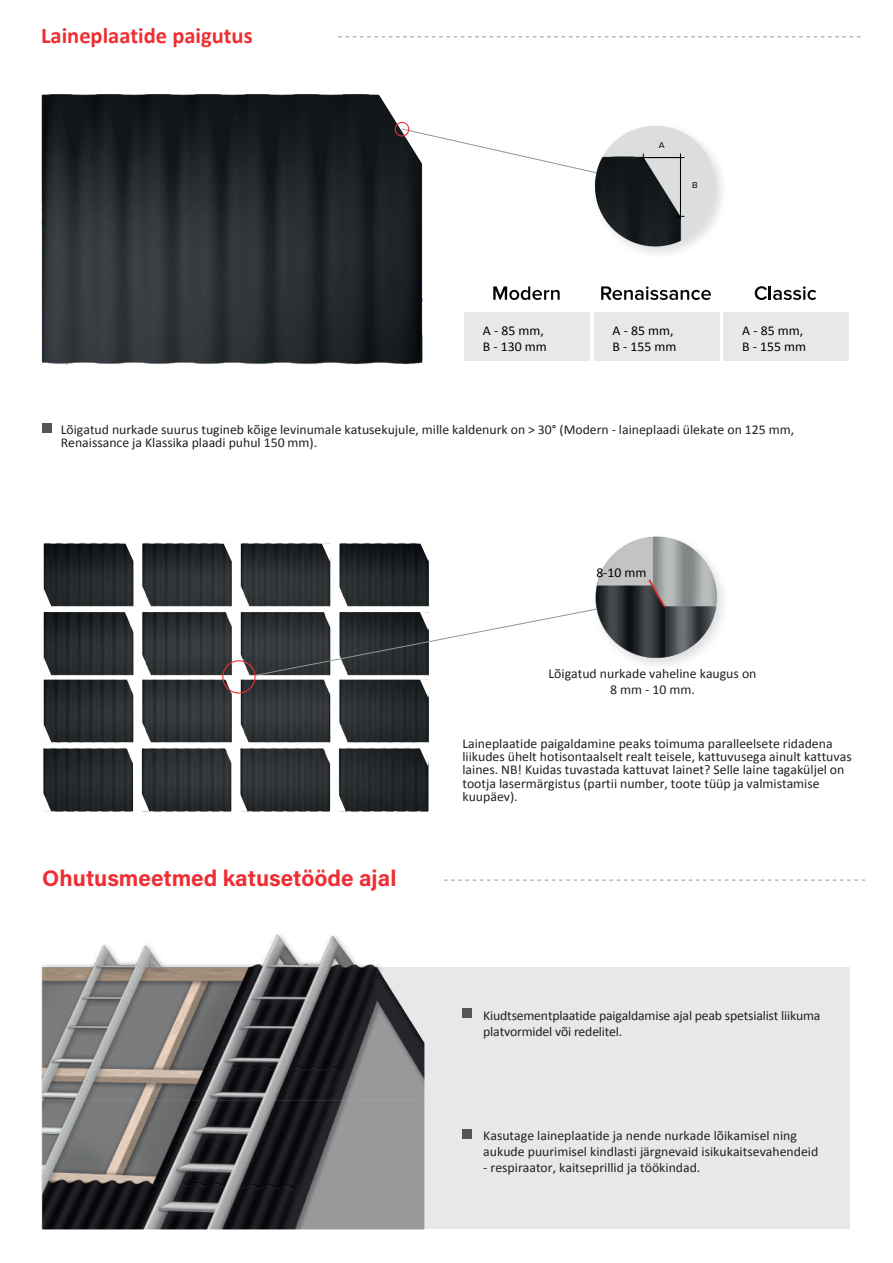
<style>
.page{position:relative;width:893px;height:1263px;background:#fff}
.page>*{position:absolute;margin:0;border:0;box-sizing:border-box;transform-origin:0 0}
.t1{font:700 22.5px "Acumin Pro";color:#ee2e33}
.t2{font:700 22.5px "Calibri";color:#ee2e33}
.t3{font:13.5px/13.2px "Calibri";color:#231f20}
.t4{font:13.5px/16px "Calibri";color:#000001}
.t5{font:8.7px "Proxima Nova";color:#000001}
</style>
<div class="page">
<img style="left:43px;top:542px;width:386px;height:270px">
<svg style="left:419px;top:747px;width:10px;height:19px"></svg>
<svg style="left:337px;top:793px;width:9px;height:19px"></svg>
<svg style="left:238px;top:793px;width:10px;height:19px"></svg>
<svg style="left:140px;top:793px;width:9px;height:19px"></svg>
<svg style="left:43px;top:724px;width:9px;height:19px"></svg>
<svg style="left:43px;top:793px;width:8px;height:19px"></svg>
<svg style="left:43px;top:588px;width:9px;height:19px"></svg>
<svg style="left:223px;top:543px;width:13px;height:18px"></svg>
<svg style="left:125px;top:543px;width:12px;height:18px"></svg>
<svg style="left:43px;top:657px;width:8px;height:19px"></svg>
<div style="left:41px;top:968px;width:808px;height:261px;background:#e6e8e9"></div>
<svg style="left:444px;top:880px;width:421px;height:1px"></svg>
<svg style="left:493px;top:286px;width:67px;height:14px"></svg>
<svg style="left:601px;top:286px;width:110px;height:14px"></svg>
<svg style="left:755px;top:286px;width:61px;height:14px"></svg>
<div style="left:464px;top:313px;width:126px;height:48px;background:#e6e8e9"></div>
<div style="left:594px;top:313px;width:125px;height:48px;background:#e6e8e9"></div>
<div style="left:724px;top:313px;width:125px;height:48px;background:#e6e8e9"></div>
<img style="left:42px;top:934px;width:383px;height:295px">
<img style="left:41px;top:94px;width:381px;height:270px">
<div style="left:222px;top:660px;width:34px;height:34px;border:1px solid #ee2e33;border-radius:50%"></div>
<svg style="left:373px;top:94px;width:350px;height:160px"></svg>
<hr style="left:641px;top:157px;width:43px;height:1px;background:#000001">
<div style="left:462px;top:1008px;width:10px;height:10px;background:#535557"></div>
<div style="left:462px;top:1129px;width:10px;height:10px;background:#535557"></div>
<div style="left:42px;top:424px;width:10px;height:9px;background:#535557"></div>
<svg style="left:254px;top:536px;width:469px;height:162px"></svg>
<svg style="left:338px;top:36px;width:523px;height:1px"></svg>
<h1 class="t2" style="left:41px;top:20px;width:213px">Laineplaatide paigutus</h1>
<p class="t5" style="left:659px;top:140px;width:7px">А</p>
<p class="t5" style="left:692px;top:180px;width:7px">В</p>
<p class="t4" style="left:483px;top:322px;width:65px">А - 85 mm,<br>В - 130 mm</p>
<p class="t4" style="left:613px;top:322px;width:65px">А - 85 mm,<br>В - 155 mm</p>
<p class="t4" style="left:742px;top:322px;width:65px">А - 85 mm,<br>В - 155 mm</p>
<p class="t3" style="left:61px;top:422px;width:735px">Lõigatud nurkade suurus tugineb kõige levinumale katusekujule, mille kaldenurk on &gt; 30° (Modern - laineplaadi ülekate on 125 mm,<br>Renaissance ja Klassika plaadi puhul 150 mm).</p>
<p class="t4" style="left:596px;top:564px;width:52px">8-10 mm</p>
<p class="t3" style="left:548px;top:665px;width:209px;line-height:16.2px;text-align:center">Lõigatud nurkade vaheline kaugus on<br>8 mm - 10 mm.</p>
<h1 class="t1" style="left:42px;top:862px;width:356px">Ohutusmeetmed katusetööde ajal</h1>
<p class="t3" style="left:462px;top:737px;width:391px">Laineplaatide paigaldamine peaks toimuma paralleelsete ridadena liikudes ühelt hotisontaalselt realt teisele, kattuvusega ainult kattuvas laines. NB! Kuidas tuvastada kattuvat lainet? Selle laine tagaküljel on tootja lasermärgistus (partii number, toote tüüp ja valmistamise kuupäev).</p>
<p class="t3" style="left:483px;top:1007px;width:339px;line-height:16.2px">Kiudtsementplaatide paigaldamise ajal peab spetsialist liikuma platvormidel või redelitel.</p>
<p class="t3" style="left:483px;top:1127px;width:336px;line-height:16.2px">Kasutage laineplaatide ja nende nurkade lõikamisel ning aukude puurimisel kindlasti järgnevaid isikukaitsevahendeid</p>
<p class="t3" style="left:483px;top:1161px;width:219px">- respiraator, kaitseprillid ja töökindad.</p>
</div>
